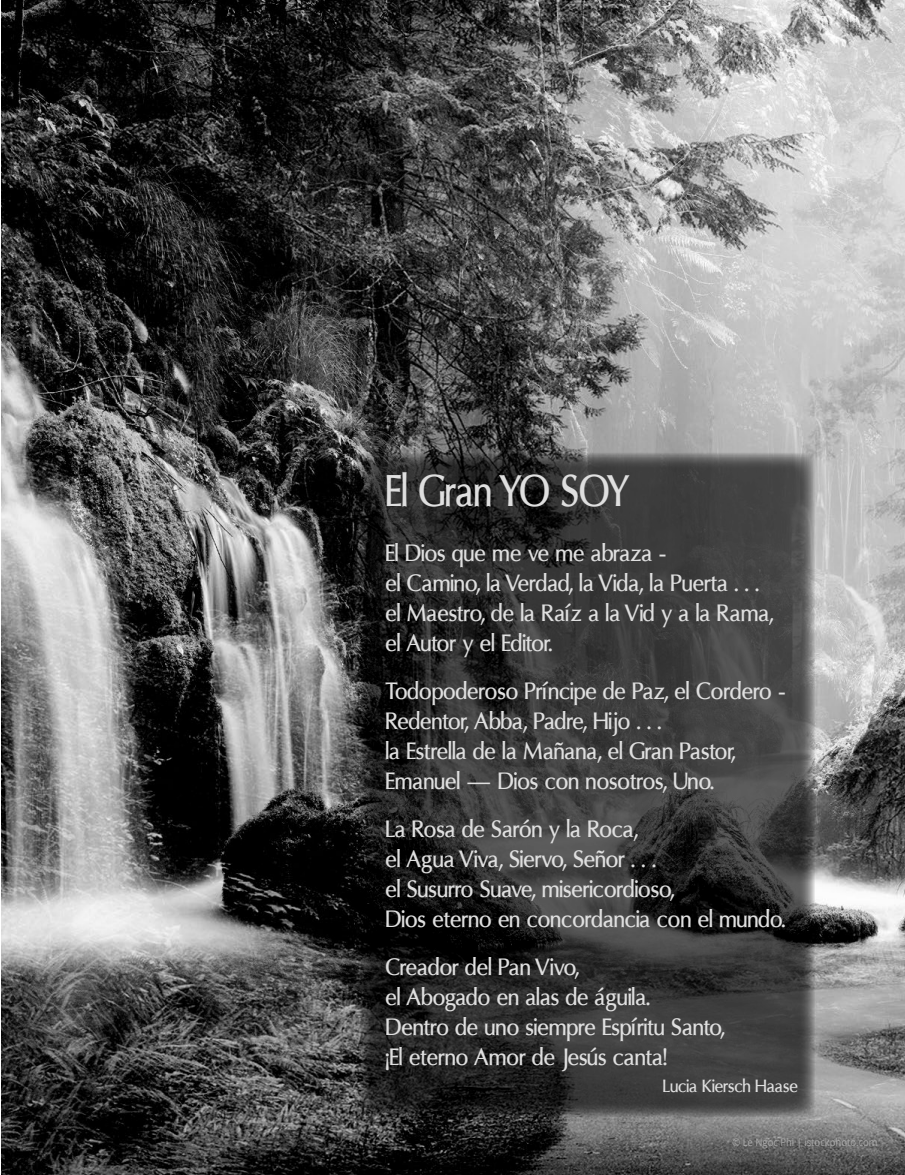
<style>
.page{position:relative;width:905px;height:1175px;background:#fff}
.page>*{position:absolute;margin:0;border:0;box-sizing:border-box;transform-origin:0 0}
.t1{font:700 45px "Oregon LDO Demi";letter-spacing:-.015em;color:#dfdfdf;scale:.85 1}
.t2{font:700 24px/30px "Oregon LDO Demi";color:#dfdfdf;scale:.95 1}
.t3{font:700 18px "Oregon LDO Demi";color:#dfdfdf;scale:.95 1}
.t4{font:10.5px "Open Sans";color:#b3b3b3;scale:.9 1}
</style>
<div class="page">
<img style="left:1px;top:0;width:903px;height:1174px">
<svg style="left:360px;top:453px;width:454px;height:664px;background:#343434"></svg>
<h1 class="t1" style="left:385px;top:465px;width:289px">El Gran YO SOY</h1>
<p class="t2" style="left:385px;top:538px;width:410px">El Dios que me ve me abraza -<br>el Camino, la Verdad, la Vida, la Puerta . . . el Maestro, de la Raíz a la Vid y a la Rama, el Autor y el Editor.</p>
<p class="t2" style="left:385px;top:676px;width:423px">Todopoderoso Príncipe de Paz, el Cordero - Redentor, Abba, Padre, Hijo . . .<br>la Estrella de la Mañana, el Gran Pastor, Emanuel — Dios con nosotros, Uno.</p>
<p class="t2" style="left:385px;top:814px;width:423px">La Rosa de Sarón y la Roca,<br>el Agua Viva, Siervo, Señor . . .<br>el Susurro Suave, misericordioso,<br>Dios eterno en concordancia con el mundo.</p>
<p class="t2" style="left:385px;top:952px;width:358px">Creador del Pan Vivo,<br>el Abogado en alas de águila.<br>Dentro de uno siempre Espíritu Santo, ¡El eterno Amor de Jesús canta!</p>
<p class="t3" style="left:663px;top:1075px;width:143px">Lucia Kiersch Haase</p>
<p class="t4" style="left:732px;top:1134px;width:163px">© Le Ngoc Phi | istockphoto.com</p>
</div>
